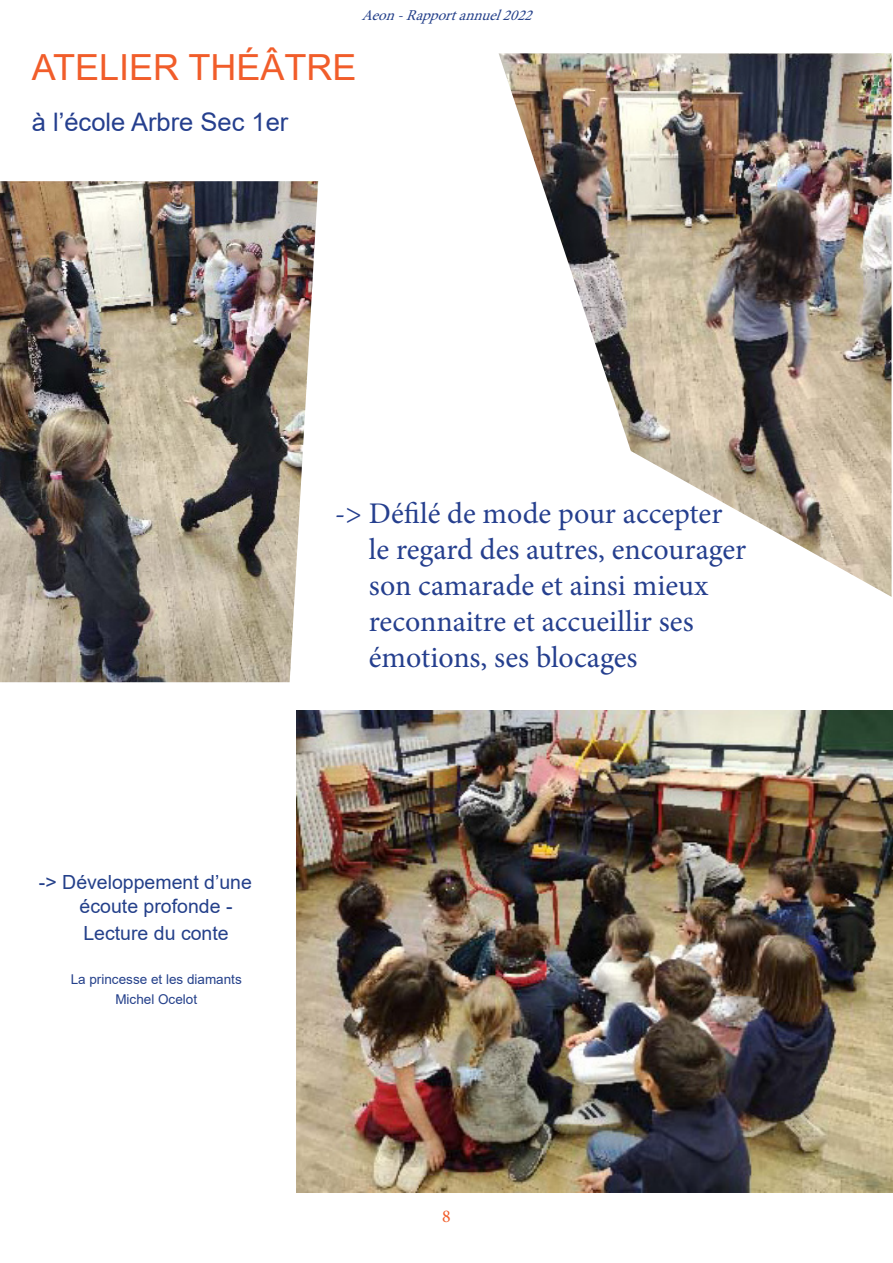
<style>
.page{position:relative;width:893px;height:1263px;background:#fff}
.page>*{position:absolute;margin:0;border:0;box-sizing:border-box;transform-origin:0 0}
.t1{font:36px "Arial";color:#f15d2a}
.t2{font:30px/36px "Minion Pro";color:#253f8e}
.t3{font:25.5px "Arial";color:#253f8e}
.t4{font:19.5px/23.4px "Arial";color:#24408a}
.t5{font:18px "Minion Pro";color:#f15d2a}
.t6{font:italic 15px "Minion Pro";color:#24408a}
.t7{font:13.5px "Arial";color:#24408a}
</style>
<div class="page">
<img style="left:297px;top:710px;width:596px;height:482px">
<img style="left:499px;top:53px;width:392px;height:544px">
<img style="left:0;top:181px;width:318px;height:501px">
<p class="t6" style="left:362px;top:6px;width:179px">Aeon-Rapportannuel2022</p>
<p class="t1" style="left:32px;top:42px;width:326px">ATELIER THÉÂTRE</p>
<p class="t3" style="left:32px;top:105px;width:258px">à l’école Arbre Sec 1er</p>
<p class="t4" style="left:80px;top:870px;width:174px;text-indent:-41px">-&gt; Développement d’une écoute profonde -</p>
<p class="t4" style="left:83px;top:921px;width:147px">Lecture du conte</p>
<p class="t7" style="left:71px;top:969px;width:173px">La princesse et les diamants</p>
<p class="t7" style="left:115px;top:990px;width:83px">Michel Ocelot</p>
<p class="t2" style="left:369px;top:495px;width:379px;text-indent:-34px">-&gt; Défilé de mode pour accepter le regard des autres, encourager son camarade et ainsi mieux reconnaitre et accueillir ses émotions, ses blocages</p>
<p class="t5" style="left:442px;top:1204px;width:10px">8</p>
</div>
